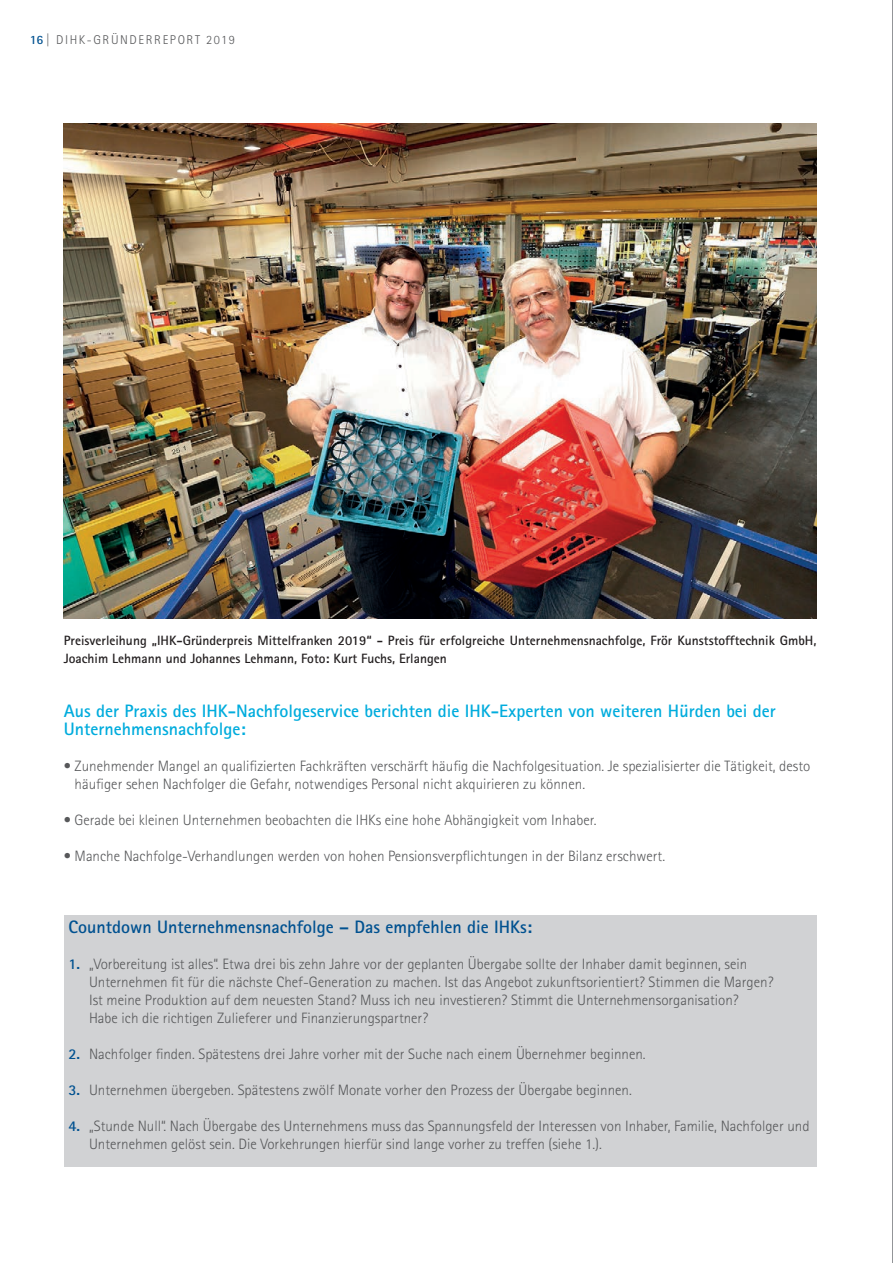
<style>
.page{position:relative;width:893px;height:1263px;background:#fff}
.page>*{position:absolute;margin:0;border:0;box-sizing:border-box;transform-origin:0 0}
.t1{font:700 18px/18px "Agfa Rotis Sans Serif";color:#00acdd}
.t2{font:700 18px "Agfa Rotis Sans Serif";color:#005190}
.t3{font:300 15px/18px "Agfa Rotis Sans Serif";color:#57585a}
.t4{font:700 13.5px/18px "Agfa Rotis Sans Serif";color:#231f20}
.t5{font:300 12.75px "Agfa Rotis Sans Serif";letter-spacing:.125em;color:#57585a}
.s1{font-weight:700;color:#005190}
</style>
<div class="page">
<img style="left:64px;top:123px;width:752px;height:496px">
<div style="left:64px;top:915px;width:752px;height:252px;background:#d1d2d4"></div>
<hr style="left:892px;top:0;width:1px;height:1263px;background:#939598">
<p class="t5" style="left:30px;top:33px;width:207px"><span class="s1">16</span>| DIHK-GRÜNDERREPORT 2019</p>
<p class="t4" style="left:64px;top:631px;width:754px">Preisverleihung „IHK-Gründerpreis Mittelfranken 2019“ - Preis für erfolgreiche Unternehmensnachfolge, Frör Kunststofftechnik GmbH,<br>Joachim Lehmann und Johannes Lehmann, Foto: Kurt Fuchs, Erlangen</p>
<p class="t1" style="left:64px;top:702px;width:714px">Aus der Praxis des IHK-Nachfolgeservice berichten die IHK-Experten von weiteren Hürden bei der<br>Unternehmensnachfolge:</p>
<p class="t3" style="left:75px;top:757px;width:737px;text-indent:-11px">• Zunehmender Mangel an qualifizierten Fachkräften verschärft häufig die Nachfolgesituation. Je spezialisierter die Tätigkeit, desto häufiger sehen Nachfolger die Gefahr, notwendiges Personal nicht akquirieren zu können.</p>
<p class="t3" style="left:64px;top:811px;width:534px">• Gerade bei kleinen Unternehmen beobachten die IHKs eine hohe Abhängigkeit vom Inhaber.</p>
<p class="t3" style="left:64px;top:847px;width:603px">• Manche Nachfolge-Verhandlungen werden von hohen Pensionsverpflichtungen in der Bilanz erschwert.</p>
<p class="t2" style="left:69px;top:916px;width:465px">Countdown Unternehmensnachfolge – Das empfehlen die IHKs:</p>
<p class="t3" style="left:89px;top:955px;width:686px;text-indent:-21px"><span class="s1">1.</span> „Vorbereitung ist alles“. Etwa drei bis zehn Jahre vor der geplanten Übergabe sollte der Inhaber damit beginnen, sein Unternehmen fit für die nächste Chef-Generation zu machen. Ist das Angebot zukunftsorientiert? Stimmen die Margen?<br>Ist meine Produktion auf dem neuesten Stand? Muss ich neu investieren? Stimmt die Unternehmensorganisation?<br>Habe ich die richtigen Zulieferer und Finanzierungspartner?</p>
<p class="t3" style="left:69px;top:1045px;width:579px"><span class="s1">2.</span> Nachfolger finden. Spätestens drei Jahre vorher mit der Suche nach einem Übernehmer beginnen.</p>
<p class="t3" style="left:69px;top:1081px;width:565px"><span class="s1">3.</span> Unternehmen übergeben. Spätestens zwölf Monate vorher den Prozess der Übergabe beginnen.</p>
<p class="t3" style="left:89px;top:1117px;width:722px;text-indent:-21px"><span class="s1">4.</span> „Stunde Null“. Nach Übergabe des Unternehmens muss das Spannungsfeld der Interessen von Inhaber, Familie, Nachfolger und<br>Unternehmen gelöst sein. Die Vorkehrungen hierfür sind lange vorher zu treffen (siehe 1.).</p>
</div>
